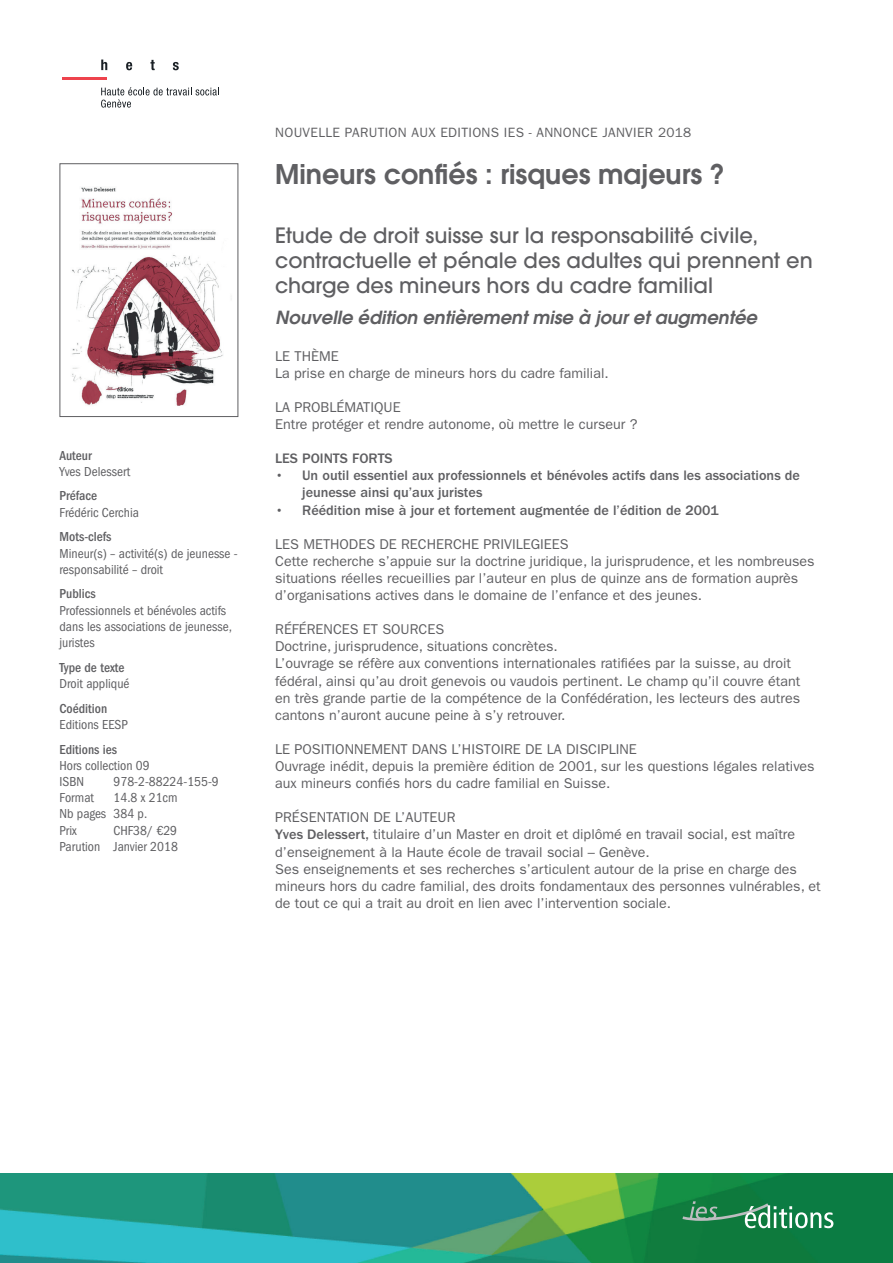
<style>
.page{position:relative;width:893px;height:1263px;background:#fff}
.page>*{position:absolute;margin:0;border:0;box-sizing:border-box;transform-origin:0 0}
.t1{font:600 27px "ITC Avant Garde Std";color:#5f5f62}
.t2{font:500 21px/25.2px "ITC Avant Garde Std";color:#5f5f62}
.t3{font:italic 600 18px "ITC Avant Garde Std";color:#5f5f62}
.t4{font:14.25px/17.1px "ITC Franklin Gothic Std";color:#5f5f62}
.t5{font:500 14.25px/17.1px "ITC Franklin Gothic Std";color:#5f5f62}
.t6{font:condensed 13.5px/16.2px "ITC Franklin Gothic Std";color:#5f5f62}
.t7{font:500 condensed 13.5px "ITC Franklin Gothic Std";color:#5f5f62}
.t8{font:13.5px "ITC Franklin Gothic Std";letter-spacing:.025em;color:#5f5f62}
.s1{font-weight:500}
</style>
<div class="page">
<hr style="left:62px;top:77px;width:44px;height:3px;background:#ee434d">
<svg style="left:101px;top:60px;width:6px;height:10px"></svg>
<svg style="left:126px;top:62px;width:6px;height:8px"></svg>
<svg style="left:150px;top:60px;width:5px;height:10px"></svg>
<svg style="left:173px;top:62px;width:6px;height:8px"></svg>
<svg style="left:101px;top:87px;width:118px;height:21px"></svg>
<img style="left:0;top:1174px;width:893px;height:89px">
<svg style="left:682px;top:1201px;width:151px;height:27px;background:#419467"></svg>
<img style="left:72px;top:187px;width:151px;height:219px">
<div style="left:60px;top:163px;width:178px;height:254px;border:1px solid #5f5f62"></div>
<p class="t7" style="left:60px;top:447px;width:34px">Auteur</p>
<p class="t6" style="left:60px;top:463px;width:72px">Yves Delessert</p>
<p class="t7" style="left:60px;top:488px;width:39px">Préface</p>
<p class="t6" style="left:60px;top:504px;width:81px">Frédéric Cerchia</p>
<p class="t7" style="left:60px;top:529px;width:54px">Mots-clefs</p>
<p class="t6" style="left:60px;top:545px;width:180px">Mineur(s) – activité(s) de jeunesse - responsabilité – droit</p>
<p class="t7" style="left:60px;top:586px;width:38px">Publics</p>
<p class="t6" style="left:60px;top:602px;width:174px">Professionnels et bénévoles actifs dans les associations de jeunesse, juristes</p>
<p class="t7" style="left:60px;top:660px;width:66px">Type de texte</p>
<p class="t6" style="left:60px;top:675px;width:72px">Droit appliqué</p>
<p class="t7" style="left:60px;top:700px;width:49px">Coédition</p>
<p class="t6" style="left:60px;top:716px;width:70px">Editions EESP</p>
<p class="t7" style="left:60px;top:741px;width:59px">Editions ies</p>
<p class="t6" style="left:60px;top:757px;width:92px">Hors collection 09<br>ISBN</p>
<p class="t6" style="left:114px;top:773px;width:107px">978-2-88224-155-9</p>
<p class="t6" style="left:60px;top:790px;width:120px;text-indent:54px">14.8 x 21cm<br>Nb pages 384 p.<br>Prix</p>
<p class="t6" style="left:60px;top:790px;width:36px">Format</p>
<p class="t6" style="left:60px;top:822px;width:120px;text-align:right">CHF38/ €29<br>Parution Janvier 2018</p>
<p class="t8" style="left:275px;top:124px;width:418px">NOUVELLE PARUTION AUX EDITIONS IES - ANNONCE JANVIER 2018</p>
<h1 class="t1" style="left:275px;top:156px;width:451px">Mineurs confiés : risques majeurs ?</h1>
<h2 class="t2" style="left:275px;top:223px;width:539px">Etude de droit suisse sur la responsabilité civile, contractuelle et pénale des adultes qui prennent en charge des mineurs hors du cadre familial</h2>
<p class="t3" style="left:275px;top:305px;width:483px">Nouvelle édition entièrement mise à jour et augmentée</p>
<p class="t4" style="left:275px;top:347px;width:335px">LE THÈME<br>La prise en charge de mineurs hors du cadre familial.</p>
<p class="t4" style="left:275px;top:399px;width:364px">LA PROBLÉMATIQUE<br>Entre protéger et rendre autonome, où mettre le curseur ?</p>
<p class="t5" style="left:275px;top:450px;width:119px">LES POINTS FORTS</p>
<p class="t5" style="left:302px;top:467px;width:499px;text-indent:-27px">• Un outil essentiel aux professionnels et bénévoles actifs dans les associations de jeunesse ainsi qu’aux juristes</p>
<p class="t5" style="left:275px;top:501px;width:445px">• Réédition mise à jour et fortement augmentée de l’édition de 2001</p>
<p class="t4" style="left:275px;top:535px;width:541px">LES METHODES DE RECHERCHE PRIVILEGIEES<br>Cette recherche s’appuie sur la doctrine juridique, la jurisprudence, et les nombreuses situations réelles recueillies par l’auteur en plus de quinze ans de formation auprès d’organisations actives dans le domaine de l’enfance et des jeunes.</p>
<p class="t4" style="left:275px;top:621px;width:527px">RÉFÉRENCES ET SOURCES<br>Doctrine, jurisprudence, situations concrètes.<br>L’ouvrage se réfère aux conventions internationales ratifiées par la suisse, au droit fédéral, ainsi qu’au droit genevois ou vaudois pertinent. Le champ qu’il couvre étant en très grande partie de la compétence de la Confédération, les lecteurs des autres cantons n’auront aucune peine à s’y retrouver.</p>
<p class="t4" style="left:275px;top:741px;width:541px">LE POSITIONNEMENT DANS L’HISTOIRE DE LA DISCIPLINE<br>Ouvrage inédit, depuis la première édition de 2001, sur les questions légales relatives aux mineurs confiés hors du cadre familial en Suisse.</p>
<p class="t4" style="left:275px;top:809px;width:547px">PRÉSENTATION DE L’AUTEUR<br><span class="s1">Yves Delessert,</span> titulaire d’un Master en droit et diplômé en travail social, est maître d’enseignement à la Haute école de travail social – Genève.<br>Ses enseignements et ses recherches s’articulent autour de la prise en charge des mineurs hors du cadre familial, des droits fondamentaux des personnes vulnérables, et de tout ce qui a trait au droit en lien avec l’intervention sociale.</p>
</div>
